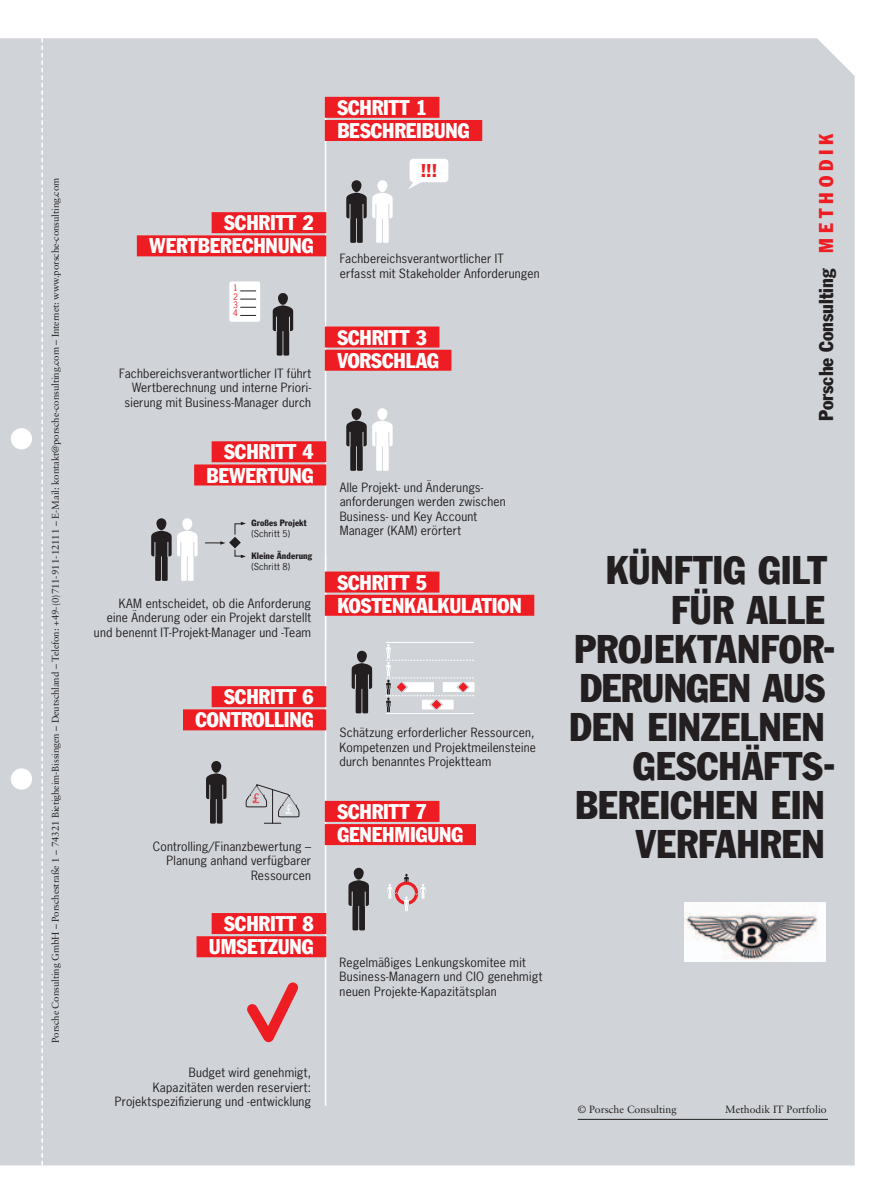
<style>
.page{position:relative;width:893px;height:1191px;background:#fff}
.page>*{position:absolute;margin:0;border:0;box-sizing:border-box;transform-origin:0 0}
.t1{font:condensed 39px/39px "Frank Gothfor Porsche Com";letter-spacing:-.005em;color:#231f20;text-align:right}
.t2{font:condensed 20.7px/23.2px "Frank Gothfor Porsche Com";letter-spacing:-.005em;color:#fff}
.t3{font:condensed 19.65px "Frank Gothfor Porsche Com";color:#231f20}
.t4{font:12px/14.4px "News Gothfor Porsche Com";letter-spacing:.015em;color:#231f20;text-align:right}
.t5{font:12px "News Gothfor Porsche Com";color:#fff}
.t6{font:12px "News Gothfor Porsche Com";color:#ee1d23}
.t7{font:10.5px "Sabon";color:#231f20}
.t8{font:9.75px "Sabon";letter-spacing:-.01em;color:#231f20}
.t9{font:condensed 9px "Frank Gothfor Porsche Com";letter-spacing:.01em;color:#231f20}
.t10{font:9px "News Gothfor Porsche Com";letter-spacing:.025em;color:#231f20}
.t11{font:8.25px/8.2px "News Gothfor Porsche Com";color:#ee1d23;text-align:justify}
.s1{font-size:19.5px;color:#ee1d23}
</style>
<div class="page">
<div style="left:0;top:38px;width:855px;height:1127px;background:#d0d4d8"></div>
<div style="left:229px;top:281px;width:31px;height:41px;background:#fff;border-radius:2px"></div>
<svg style="left:240px;top:291px;width:16px;height:1px"></svg>
<svg style="left:240px;top:307px;width:16px;height:1px"></svg>
<svg style="left:240px;top:299px;width:16px;height:1px"></svg>
<svg style="left:240px;top:315px;width:16px;height:1px"></svg>
<div style="left:410px;top:159px;width:38px;height:23px;background:#fff;border-radius:4px"></div>
<hr style="left:325px;top:554px;width:1px;height:552px;background:#fff">
<hr style="left:386px;top:713px;width:88px;height:1px;background:#fff">
<hr style="left:386px;top:642px;width:88px;height:1px;background:#fff">
<svg style="left:264px;top:823px;width:17px;height:1px"></svg>
<hr style="left:272px;top:790px;width:1px;height:33px;background:#231f20">
<svg style="left:246px;top:783px;width:54px;height:34px"></svg>
<svg style="left:238px;top:973px;width:69px;height:86px"></svg>
<svg style="left:205px;top:522px;width:41px;height:36px"></svg>
<div style="left:350px;top:216px;width:6px;height:27px;background:#231f20"></div>
<div style="left:357px;top:216px;width:6px;height:27px;background:#231f20"></div>
<div style="left:350px;top:444px;width:6px;height:27px;background:#231f20"></div>
<div style="left:357px;top:444px;width:6px;height:27px;background:#231f20"></div>
<div style="left:356px;top:686px;width:5px;height:27px;background:#231f20"></div>
<div style="left:362px;top:686px;width:6px;height:27px;background:#231f20"></div>
<svg style="left:352px;top:651px;width:20px;height:38px"></svg>
<div style="left:210px;top:797px;width:6px;height:26px;background:#231f20"></div>
<div style="left:217px;top:797px;width:6px;height:26px;background:#231f20"></div>
<svg style="left:206px;top:761px;width:20px;height:38px"></svg>
<div style="left:352px;top:903px;width:6px;height:27px;background:#231f20"></div>
<div style="left:359px;top:903px;width:6px;height:27px;background:#231f20"></div>
<svg style="left:348px;top:867px;width:21px;height:39px"></svg>
<svg style="left:386px;top:644px;width:88px;height:68px"></svg>
<svg style="left:387px;top:874px;width:38px;height:37px"></svg>
<div style="left:155px;top:554px;width:6px;height:27px;background:#231f20"></div>
<div style="left:162px;top:554px;width:6px;height:27px;background:#231f20"></div>
<div style="left:277px;top:329px;width:6px;height:26px;background:#231f20"></div>
<div style="left:283px;top:329px;width:6px;height:26px;background:#231f20"></div>
<svg style="left:273px;top:293px;width:20px;height:38px"></svg>
<div style="left:376px;top:216px;width:6px;height:27px;background:#fff"></div>
<div style="left:383px;top:216px;width:6px;height:27px;background:#fff"></div>
<svg style="left:346px;top:180px;width:47px;height:38px"></svg>
<div style="left:376px;top:444px;width:6px;height:27px;background:#fff"></div>
<div style="left:383px;top:444px;width:6px;height:27px;background:#fff"></div>
<svg style="left:346px;top:408px;width:47px;height:38px"></svg>
<div style="left:181px;top:554px;width:6px;height:27px;background:#fff"></div>
<div style="left:188px;top:554px;width:6px;height:27px;background:#fff"></div>
<svg style="left:151px;top:518px;width:47px;height:38px"></svg>
<img style="left:684px;top:903px;width:142px;height:59px">
<div style="left:11px;top:428px;width:21px;height:21px;background:#fff;border-radius:50%"></div>
<div style="left:11px;top:768px;width:21px;height:21px;background:#fff;border-radius:50%"></div>
<svg style="left:41px;top:38px;width:2px;height:1128px"></svg>
<hr style="left:578px;top:1119px;width:250px;height:1px;background:#231f20">
<hr style="left:325px;top:97px;width:1px;height:544px;background:#fff">
<div style="left:325px;top:97px;width:114px;height:21px;background:#ee1d23"></div>
<div style="left:325px;top:120px;width:157px;height:21px;background:#ee1d23"></div>
<div style="left:212px;top:441px;width:114px;height:21px;background:#ee1d23"></div>
<div style="left:194px;top:464px;width:132px;height:21px;background:#ee1d23"></div>
<div style="left:212px;top:686px;width:114px;height:21px;background:#ee1d23"></div>
<div style="left:183px;top:709px;width:143px;height:21px;background:#ee1d23"></div>
<div style="left:212px;top:913px;width:114px;height:21px;background:#ee1d23"></div>
<div style="left:197px;top:936px;width:129px;height:21px;background:#ee1d23"></div>
<div style="left:212px;top:212px;width:114px;height:21px;background:#ee1d23"></div>
<div style="left:137px;top:235px;width:189px;height:21px;background:#ee1d23"></div>
<div style="left:325px;top:326px;width:114px;height:21px;background:#ee1d23"></div>
<div style="left:325px;top:350px;width:126px;height:21px;background:#ee1d23"></div>
<div style="left:325px;top:571px;width:114px;height:21px;background:#ee1d23"></div>
<div style="left:325px;top:595px;width:209px;height:21px;background:#ee1d23"></div>
<div style="left:325px;top:801px;width:114px;height:21px;background:#ee1d23"></div>
<div style="left:325px;top:824px;width:151px;height:21px;background:#ee1d23"></div>
<p class="t8" style="left:50px;top:1043px;width:866px;rotate:-90deg">Porsche Consulting GmbH – Porschestraße 1 – 74321 Bietigheim-Bissingen – Deutschland – Telefon: +49-(0)711-911-12111 – E-Mail: kontakt@porsche-consulting.com – Internet: www.porsche-consulting.com</p>
<h2 class="t2" style="left:337px;top:96px;width:134px">SCHRITT 1<br>BESCHREIBUNG</h2>
<h2 class="t2" style="left:149px;top:211px;width:166px;text-align:right">SCHRITT 2<br>WERTBERECHNUNG</h2>
<p class="t11" style="left:233px;top:284px;width:6px">1<br>2<br>3<br>4</p>
<p class="t4" style="left:119px;top:366px;width:193px">fachbereichsverantwortlicher It führt<br>Wertberechnung und interne Priori&shy;sierung mit business-Manager durch</p>
<h2 class="t2" style="left:207px;top:440px;width:109px;text-align:right">SCHRITT 4<br>BEWERTUNG</h2>
<p class="t9" style="left:251px;top:517px;width:57px">GROßES PROJEKT</p>
<p class="t10" style="left:251px;top:528px;width:40px">(Schritt 5)</p>
<p class="t9" style="left:251px;top:550px;width:62px">KLEINE ÄNDERUNG</p>
<p class="t10" style="left:251px;top:560px;width:40px">(Schritt 8)</p>
<p class="t4" style="left:94px;top:596px;width:219px">KAM entscheidet, ob die Anforderung<br>eine Änderung oder ein Projekt darstellt und benennt It-Projekt-Manager und -team</p>
<h2 class="t2" style="left:195px;top:685px;width:120px;text-align:right">SCHRITT 6<br>CONTROLLING</h2>
<p class="t6" style="left:253px;top:791px;width:8px">£</p>
<p class="t5" style="left:285px;top:801px;width:8px">£</p>
<p class="t4" style="left:153px;top:839px;width:160px">Controlling/finanzbewertung –<br>Planung anhand verfügbarer<br>Ressourcen</p>
<h2 class="t2" style="left:209px;top:912px;width:106px;text-align:right">SCHRITT 8<br>UMSETZUNG</h2>
<p class="t4" style="left:340px;top:251px;width:201px;text-align:left">fachbereichsverantwortlicher It erfasst mit Stakeholder Anforderungen</p>
<h2 class="t2" style="left:337px;top:325px;width:103px">SCHRITT 3<br>VORSCHLAG</h2>
<p class="t4" style="left:340px;top:480px;width:167px;text-align:left">Alle Projekt- und Änderungs&shy;anforderungen werden zwischen business- und Key Account<br>Manager (KAM) erörtert</p>
<h2 class="t2" style="left:337px;top:570px;width:186px">SCHRITT 5<br>KOSTENKALKULATION</h2>
<p class="t4" style="left:340px;top:725px;width:198px;text-align:justify">Schätzung erforderlicher Ressourcen, Kompetenzen und Projektmeilensteine durch benanntes Projektteam</p>
<h2 class="t2" style="left:337px;top:800px;width:128px">SCHRITT 7<br>GENEHMIGUNG</h2>
<p class="t4" style="left:340px;top:955px;width:204px;text-align:left">Regelmäßiges lenkungskomitee mit business-Managern und CIo genehmigt neuen Projekte-Kapazitätsplan</p>
<p class="t4" style="left:115px;top:1065px;width:198px">budget wird genehmigt,<br>Kapazitäten werden reserviert:<br>Projektspezifizierung und -entwicklung</p>
<h3 class="t3" style="left:814px;top:421px;width:289px;rotate:-90deg">PORSCHE CONSULTING <span class="s1">M E T H O D I K</span></h3>
<h1 class="t1" style="left:569px;top:551px;width:267px">KÜNFTIG GILT<br>FÜR ALLE<br>PROJEKTANFOR-<br>DERUNGEN AUS<br>DEN EINZELNEN<br>GESCHÄFTS-<br>BEREICHEN EIN<br>VERFAHREN</h1>
<p class="t7" style="left:578px;top:1103px;width:100px">© Porsche Consulting</p>
<p class="t7" style="left:725px;top:1103px;width:103px">Methodik IT Portfolio</p>
</div>
